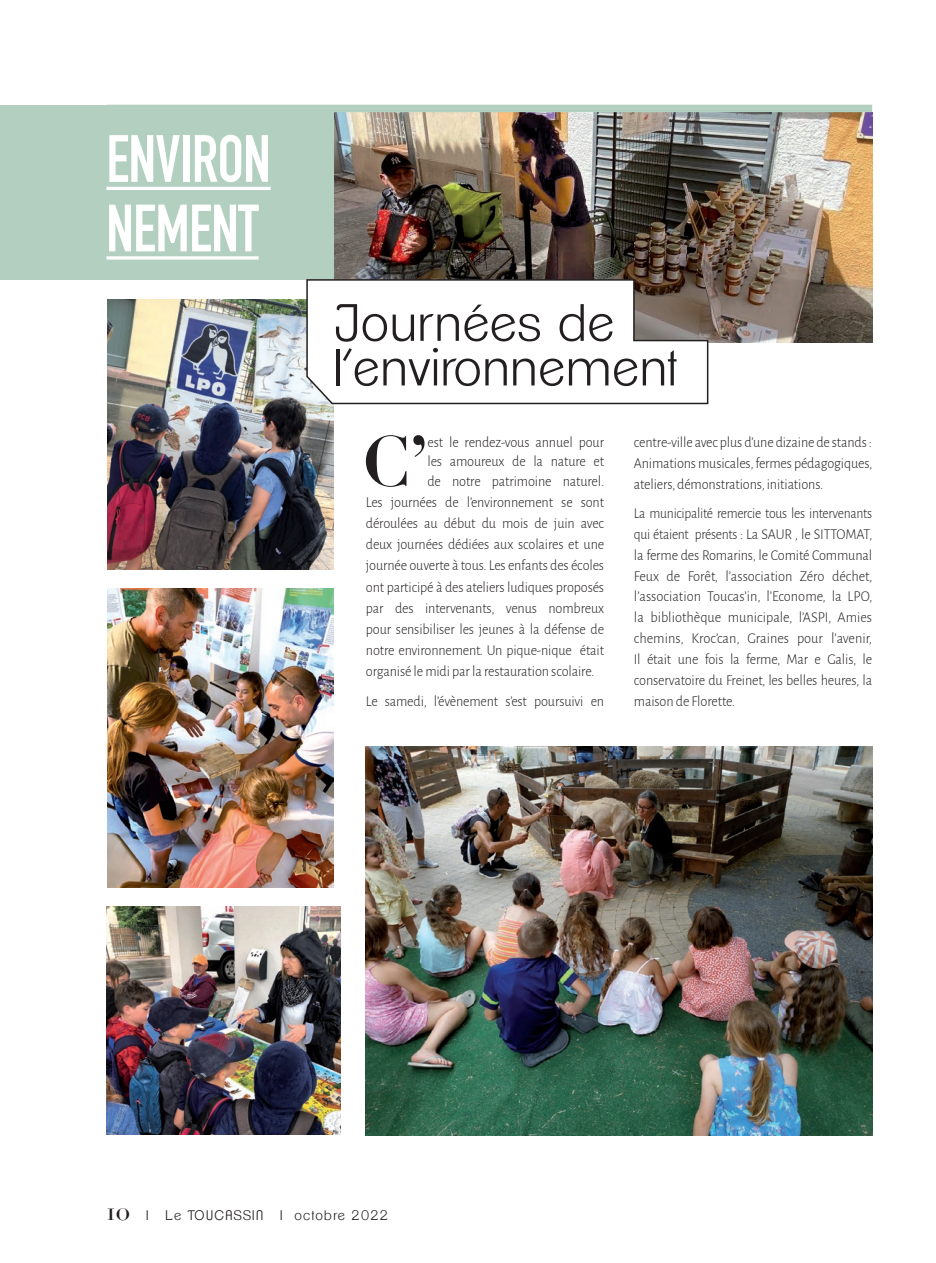
<style>
.page{position:relative;width:936px;height:1263px;background:#fff}
.page>*{position:absolute;margin:0;border:0;box-sizing:border-box;transform-origin:0 0}
.t1{font:700 69.75px "Didot";color:#231f20;scale:.95 1}
.t2{font:700 65.7px/69.4px "DIN Condensed";letter-spacing:-.01em;color:#fff;scale:.94 1}
.t3{font:300 51px/44.7px "Clemente P Dae";letter-spacing:.02em;color:#231f20}
.t4{font:27px "Didot";color:#231f20}
.t5{font:300 15px/21.1px "Alegreya Sans";letter-spacing:-.01em;color:#231f20;text-align:justify;scale:.95 1}
.t6{font:300 15px/20.9px "Alegreya Sans";letter-spacing:-.01em;color:#231f20;text-align:justify;scale:.92 1}
.t7{font:300 13.5px "Clemente P Dae";letter-spacing:.1em;color:#231f20}
.s1{font-family:"Clemente P Dae";font-weight:300;font-size:13.5px}
</style>
<div class="page">
<img style="left:334px;top:112px;width:538px;height:231px">
<img style="left:107px;top:299px;width:226px;height:270px">
<div style="left:0;top:105px;width:333px;height:175px;background:#b2cfbf"></div>
<div style="left:107px;top:105px;width:765px;height:7px;background:#b2cfbf"></div>
<hr style="left:106px;top:187px;width:165px;height:3px;background:#fff">
<svg style="left:106px;top:256px;width:152px;height:4px"></svg>
<img style="left:366px;top:746px;width:506px;height:389px">
<img style="left:106px;top:907px;width:234px;height:228px">
<img style="left:107px;top:589px;width:226px;height:299px">
<svg style="left:305px;top:278px;width:404px;height:127px"></svg>
<h2 class="t2" style="left:106px;top:124px;width:176px">ENVIRON<br>NEMENT</h2>
<h3 class="t3" style="left:333px;top:300px;width:345px">Journées de l’environnement</h3>
<h1 class="t1" style="left:362px;top:417px;width:71px">C’</h1>
<p class="t5" style="left:427px;top:432px;width:188px;line-height:19.5px">est le rendez-vous annuel pour les amoureux de la nature et de notre patrimoine naturel.</p>
<p class="t5" style="left:366px;top:491px;width:252px">Les journées de l’environnement se sont déroulées au début du mois de juin avec deux journées dédiées aux scolaires et une journée ouverte à tous. Les enfants des écoles ont participé à des ateliers ludiques proposés par des intervenants, venus nombreux pour sensibiliser les jeunes à la défense de notre environnement. Un pique-nique était organisé le midi par la restauration scolaire.</p>
<p class="t5" style="left:366px;top:690px;width:252px">Le samedi, l’évènement s’est poursuivi en</p>
<p class="t5" style="left:634px;top:431px;width:252px">centre-ville avec plus d’une dizaine de stands :<br>Animations musicales, fermes pédagogiques, ateliers, démonstrations, initiations.</p>
<p class="t6" style="left:634px;top:502px;width:261px">La municipalité remercie tous les intervenants qui étaient présents : La SAUR , le SITTOMAT, la ferme des Romarins, le Comité Communal Feux de Forêt, l’association Zéro déchet, l’association Toucas’in, l’Econome, la LPO, la bibliothèque municipale, l’ASPI, Amies chemins, Kroc’can, Graines pour l’avenir, Il était une fois la ferme, Mar e Galis, le conservatoire du Freinet, les belles heures, la maison de Florette.</p>
<h3 class="t4" style="left:106px;top:1195px;width:44px">10 <span class="s1">I</span></h3>
<p class="t7" style="left:165px;top:1208px;width:99px">Le TOUCASSIN</p>
<p class="t7" style="left:280px;top:1208px;width:109px">I octobre 2022</p>
</div>
